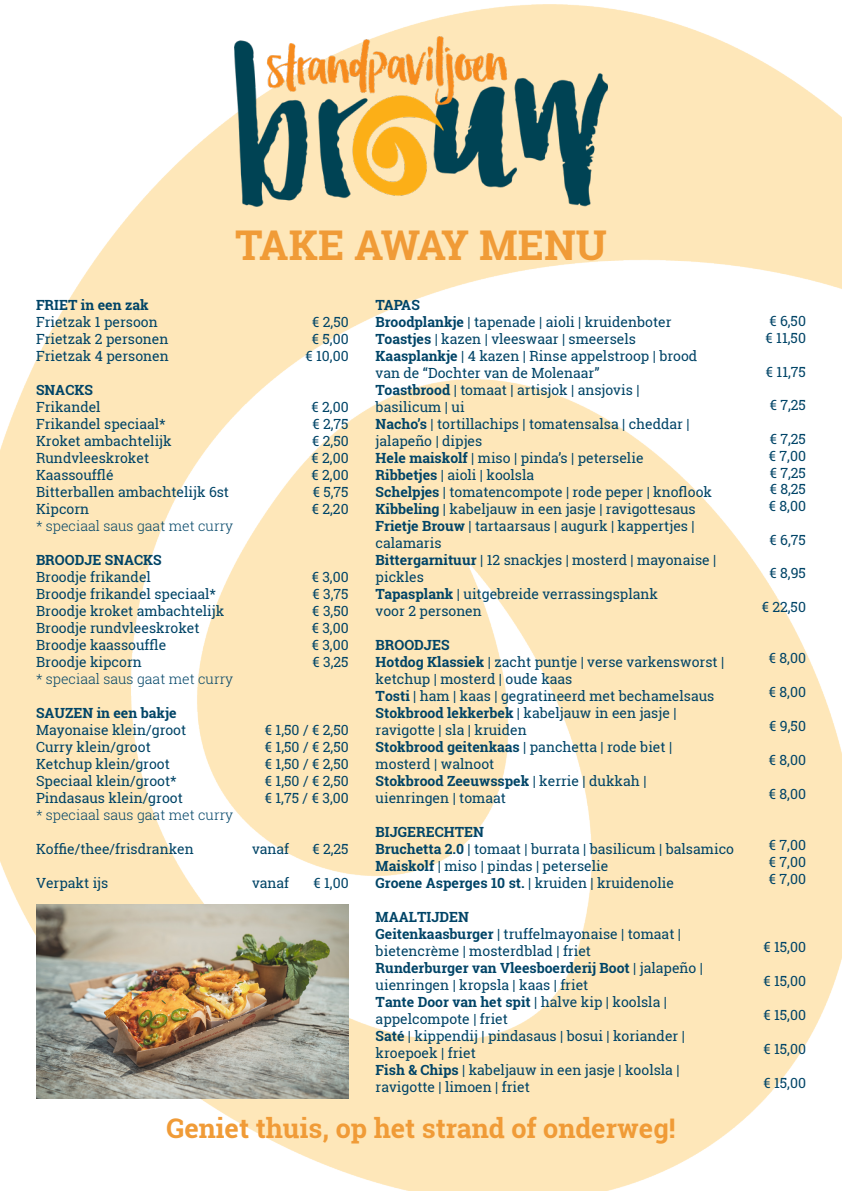
<style>
.page{position:relative;width:842px;height:1191px;background:#fff}
.page>*{position:absolute;margin:0;border:0;box-sizing:border-box;transform-origin:0 0}
.t1{font:700 41px "Roboto Slab";color:#f09b37}
.t2{font:700 27px "Roboto Slab";color:#f09b37}
.t3{font:14px "Roboto Slab";color:#004467}
.t4{font:700 14px "Roboto Slab";color:#004467}
.t5{font:300 14px "Roboto Slab";color:#004467}
.s1{font-weight:700}
.s2{font-weight:400}
</style>
<div class="page">
<img style="left:0;top:5px;width:842px;height:1186px">
<img style="left:234px;top:36px;width:374px;height:171px">
<img style="left:36px;top:904px;width:313px;height:194px">
<p class="t1" style="left:235px;top:217px;width:373px">TAKE AWAY MENU</p>
<p class="t4" style="left:36px;top:295px;width:114px">FRIET in een zak</p>
<p class="t3" style="left:36px;top:312px;width:123px">Frietzak 1 persoon</p>
<p class="t3" style="left:36px;top:329px;width:134px">Frietzak 2 personen</p>
<p class="t3" style="left:36px;top:346px;width:134px">Frietzak 4 personen</p>
<p class="t4" style="left:36px;top:380px;width:58px">SNACKS</p>
<p class="t3" style="left:36px;top:397px;width:66px">Frikandel</p>
<p class="t3" style="left:36px;top:414px;width:131px">Frikandel speciaal*</p>
<p class="t3" style="left:36px;top:431px;width:137px">Kroket ambachtelijk</p>
<p class="t3" style="left:36px;top:448px;width:115px">Rundvleeskroket</p>
<p class="t3" style="left:36px;top:465px;width:79px">Kaassoufflé</p>
<p class="t3" style="left:36px;top:482px;width:195px">Bitterballen ambachtelijk 6st</p>
<p class="t3" style="left:36px;top:499px;width:55px">Kipcorn</p>
<p class="t5" style="left:36px;top:516px;width:199px">* speciaal saus gaat met curry</p>
<p class="t4" style="left:36px;top:550px;width:127px">BROODJE SNACKS</p>
<p class="t3" style="left:36px;top:567px;width:116px">Broodje frikandel</p>
<p class="t3" style="left:36px;top:584px;width:182px">Broodje frikandel speciaal*</p>
<p class="t3" style="left:36px;top:601px;width:190px">Broodje kroket ambachtelijk</p>
<p class="t3" style="left:36px;top:618px;width:165px">Broodje rundvleeskroket</p>
<p class="t3" style="left:36px;top:635px;width:132px">Broodje kaassouffle</p>
<p class="t3" style="left:36px;top:652px;width:107px">Broodje kipcorn</p>
<p class="t5" style="left:36px;top:669px;width:199px">* speciaal saus gaat met curry</p>
<p class="t4" style="left:36px;top:703px;width:142px">SAUZEN in een bakje</p>
<p class="t3" style="left:36px;top:720px;width:152px">Mayonaise klein/groot</p>
<p class="t3" style="left:36px;top:737px;width:116px">Curry klein/groot</p>
<p class="t3" style="left:36px;top:754px;width:135px">Ketchup klein/groot</p>
<p class="t3" style="left:36px;top:771px;width:142px">Speciaal klein/groot*</p>
<p class="t3" style="left:36px;top:788px;width:148px">Pindasaus klein/groot</p>
<p class="t5" style="left:36px;top:805px;width:199px">* speciaal saus gaat met curry</p>
<p class="t3" style="left:36px;top:839px;width:159px">Koffie/thee/frisdranken</p>
<p class="t3" style="left:252px;top:839px;width:39px">vanaf</p>
<p class="t3" style="left:36px;top:873px;width:74px">Verpakt ijs</p>
<p class="t3" style="left:252px;top:873px;width:39px">vanaf</p>
<p class="t3" style="left:312px;top:312px;width:38px">€ 2,50</p>
<p class="t3" style="left:312px;top:329px;width:38px">€ 5,00</p>
<p class="t3" style="left:305px;top:346px;width:45px">€ 10,00</p>
<p class="t3" style="left:312px;top:397px;width:39px">€ 2,00</p>
<p class="t3" style="left:312px;top:414px;width:38px">€ 2,75</p>
<p class="t3" style="left:312px;top:431px;width:38px">€ 2,50</p>
<p class="t3" style="left:312px;top:448px;width:39px">€ 2,00</p>
<p class="t3" style="left:312px;top:465px;width:39px">€ 2,00</p>
<p class="t3" style="left:313px;top:482px;width:37px">€ 5,75</p>
<p class="t3" style="left:312px;top:499px;width:38px">€ 2,20</p>
<p class="t3" style="left:312px;top:567px;width:38px">€ 3,00</p>
<p class="t3" style="left:313px;top:584px;width:38px">€ 3,75</p>
<p class="t3" style="left:312px;top:601px;width:38px">€ 3,50</p>
<p class="t3" style="left:312px;top:618px;width:38px">€ 3,00</p>
<p class="t3" style="left:312px;top:635px;width:38px">€ 3,00</p>
<p class="t3" style="left:313px;top:652px;width:38px">€ 3,25</p>
<p class="t3" style="left:265px;top:720px;width:85px">€ 1,50 / € 2,50</p>
<p class="t3" style="left:265px;top:737px;width:85px">€ 1,50 / € 2,50</p>
<p class="t3" style="left:265px;top:754px;width:85px">€ 1,50 / € 2,50</p>
<p class="t3" style="left:265px;top:771px;width:85px">€ 1,50 / € 2,50</p>
<p class="t3" style="left:265px;top:788px;width:85px">€ 1,75 / € 3,00</p>
<p class="t3" style="left:312px;top:839px;width:38px">€ 2,25</p>
<p class="t3" style="left:313px;top:873px;width:37px">€ 1,00</p>
<p class="t4" style="left:376px;top:295px;width:46px">TAPAS</p>
<p class="t3" style="left:376px;top:312px;width:297px"><span class="s1">Broodplankje</span> | tapenade | aioli | kruidenboter</p>
<p class="t3" style="left:376px;top:329px;width:262px"><span class="s1">Toastjes</span> | kazen | vleeswaar | smeersels</p>
<p class="t3" style="left:376px;top:346px;width:323px"><span class="s1">Kaasplankje</span> | 4 kazen | Rinse appelstroop | brood</p>
<p class="t3" style="left:376px;top:363px;width:225px">van de “Dochter van de Molenaar”</p>
<p class="t3" style="left:376px;top:380px;width:265px"><span class="s1">Toastbrood</span> | tomaat | artisjok | ansjovis |</p>
<p class="t3" style="left:376px;top:397px;width:91px">basilicum | ui</p>
<p class="t3" style="left:376px;top:414px;width:315px"><span class="s1">Nacho’s</span> | tortillachips | tomatensalsa | cheddar |</p>
<p class="t3" style="left:376px;top:431px;width:108px">jalapeño | dipjes</p>
<p class="t3" style="left:376px;top:448px;width:269px"><span class="s1">Hele maiskolf</span> | miso | pinda’s | peterselie</p>
<p class="t3" style="left:376px;top:465px;width:160px"><span class="s1">Ribbetjes</span> | aioli | koolsla</p>
<p class="t3" style="left:376px;top:482px;width:338px"><span class="s1">Schelpjes</span> | tomatencompote | rode peper | knoflook</p>
<p class="t3" style="left:376px;top:499px;width:322px"><span class="s1">Kibbeling</span> | kabeljauw in een jasje | ravigottesaus</p>
<p class="t3" style="left:376px;top:516px;width:320px"><span class="s1">Frietje Brouw</span> | tartaarsaus | augurk | kappertjes |</p>
<p class="t3" style="left:376px;top:533px;width:67px">calamaris</p>
<p class="t3" style="left:376px;top:550px;width:342px"><span class="s1">Bittergarnituur</span> | 12 snackjes | mosterd | mayonaise |</p>
<p class="t3" style="left:376px;top:567px;width:50px">pickles</p>
<p class="t3" style="left:376px;top:584px;width:284px"><span class="s1">Tapasplank</span> | uitgebreide verrassingsplank</p>
<p class="t3" style="left:376px;top:601px;width:108px">voor 2 personen</p>
<p class="t4" style="left:376px;top:635px;width:75px">BROODJES</p>
<p class="t3" style="left:376px;top:652px;width:350px"><span class="s1">Hotdog Klassiek</span> | zacht puntje | verse varkensworst |</p>
<p class="t3" style="left:376px;top:669px;width:198px">ketchup | mosterd | oude kaas</p>
<p class="t3" style="left:376px;top:686px;width:340px"><span class="s1">Tosti</span> | ham | kaas | gegratineerd met bechamelsaus</p>
<p class="t3" style="left:376px;top:703px;width:302px"><span class="s1">Stokbrood lekkerbek</span> | kabeljauw in een jasje |</p>
<p class="t3" style="left:376px;top:720px;width:153px">ravigotte | sla | kruiden</p>
<p class="t3" style="left:376px;top:737px;width:298px"><span class="s1">Stokbrood geitenkaas</span> | panchetta | rode biet |</p>
<p class="t3" style="left:376px;top:754px;width:120px">mosterd | walnoot</p>
<p class="t4" style="left:376px;top:771px;width:272px">Stokbrood Zeeuwsspek <span class="s2">| kerrie | dukkah |</span></p>
<p class="t3" style="left:376px;top:788px;width:132px">uienringen | tomaat</p>
<p class="t4" style="left:376px;top:822px;width:110px">BIJGERECHTEN</p>
<p class="t3" style="left:376px;top:839px;width:360px"><span class="s1">Bruchetta 2.0</span> | tomaat | burrata | basilicum | balsamico</p>
<p class="t3" style="left:376px;top:856px;width:234px"><span class="s1">Maiskolf</span> | miso | pindas | peterselie</p>
<p class="t3" style="left:376px;top:873px;width:300px"><span class="s1">Groene Asperges 10 st.</span> | kruiden | kruidenolie</p>
<p class="t4" style="left:376px;top:907px;width:95px">MAALTIJDEN</p>
<p class="t3" style="left:376px;top:924px;width:307px"><span class="s1">Geitenkaasburger</span> | truffelmayonaise | tomaat |</p>
<p class="t3" style="left:376px;top:941px;width:217px">bietencrème | mosterdblad | friet</p>
<p class="t4" style="left:376px;top:958px;width:329px">Runderburger van Vleesboerderij Boot <span class="s2">| jalapeño |</span></p>
<p class="t3" style="left:376px;top:975px;width:214px">uienringen | kropsla | kaas | friet</p>
<p class="t4" style="left:376px;top:992px;width:293px">Tante Door van het spit <span class="s2">| halve kip | koolsla |</span></p>
<p class="t3" style="left:376px;top:1009px;width:134px">appelcompote | friet</p>
<p class="t3" style="left:376px;top:1026px;width:311px"><span class="s1">Saté</span> | kippendij | pindasaus | bosui | koriander |</p>
<p class="t3" style="left:376px;top:1043px;width:102px">kroepoek | friet</p>
<p class="t3" style="left:376px;top:1060px;width:305px"><span class="s1">Fish &amp; Chips</span> | kabeljauw in een jasje | koolsla |</p>
<p class="t3" style="left:376px;top:1077px;width:156px">ravigotte | limoen | friet</p>
<p class="t2" style="left:167px;top:1110px;width:510px">Geniet thuis, op het strand of onderweg!</p>
<p class="t3" style="left:769px;top:312px;width:38px">€ 6,50</p>
<p class="t3" style="left:766px;top:328px;width:42px">€ 11,50</p>
<p class="t3" style="left:766px;top:362px;width:42px">€ 11,75</p>
<p class="t3" style="left:770px;top:396px;width:38px">€ 7,25</p>
<p class="t3" style="left:770px;top:429px;width:38px">€ 7,25</p>
<p class="t3" style="left:769px;top:446px;width:39px">€ 7,00</p>
<p class="t3" style="left:770px;top:463px;width:38px">€ 7,25</p>
<p class="t3" style="left:770px;top:480px;width:38px">€ 8,25</p>
<p class="t3" style="left:769px;top:496px;width:39px">€ 8,00</p>
<p class="t3" style="left:770px;top:530px;width:38px">€ 6,75</p>
<p class="t3" style="left:769px;top:564px;width:38px">€ 8,95</p>
<p class="t3" style="left:762px;top:597px;width:46px">€ 22,50</p>
<p class="t3" style="left:769px;top:648px;width:39px">€ 8,00</p>
<p class="t3" style="left:769px;top:682px;width:39px">€ 8,00</p>
<p class="t3" style="left:769px;top:716px;width:38px">€ 9,50</p>
<p class="t3" style="left:769px;top:750px;width:39px">€ 8,00</p>
<p class="t3" style="left:769px;top:784px;width:39px">€ 8,00</p>
<p class="t3" style="left:769px;top:835px;width:39px">€ 7,00</p>
<p class="t3" style="left:769px;top:852px;width:39px">€ 7,00</p>
<p class="t3" style="left:769px;top:869px;width:39px">€ 7,00</p>
<p class="t3" style="left:763px;top:937px;width:44px">€ 15,00</p>
<p class="t3" style="left:763px;top:971px;width:44px">€ 15,00</p>
<p class="t3" style="left:763px;top:1005px;width:44px">€ 15,00</p>
<p class="t3" style="left:763px;top:1039px;width:44px">€ 15,00</p>
<p class="t3" style="left:763px;top:1073px;width:44px">€ 15,00</p>
</div>
